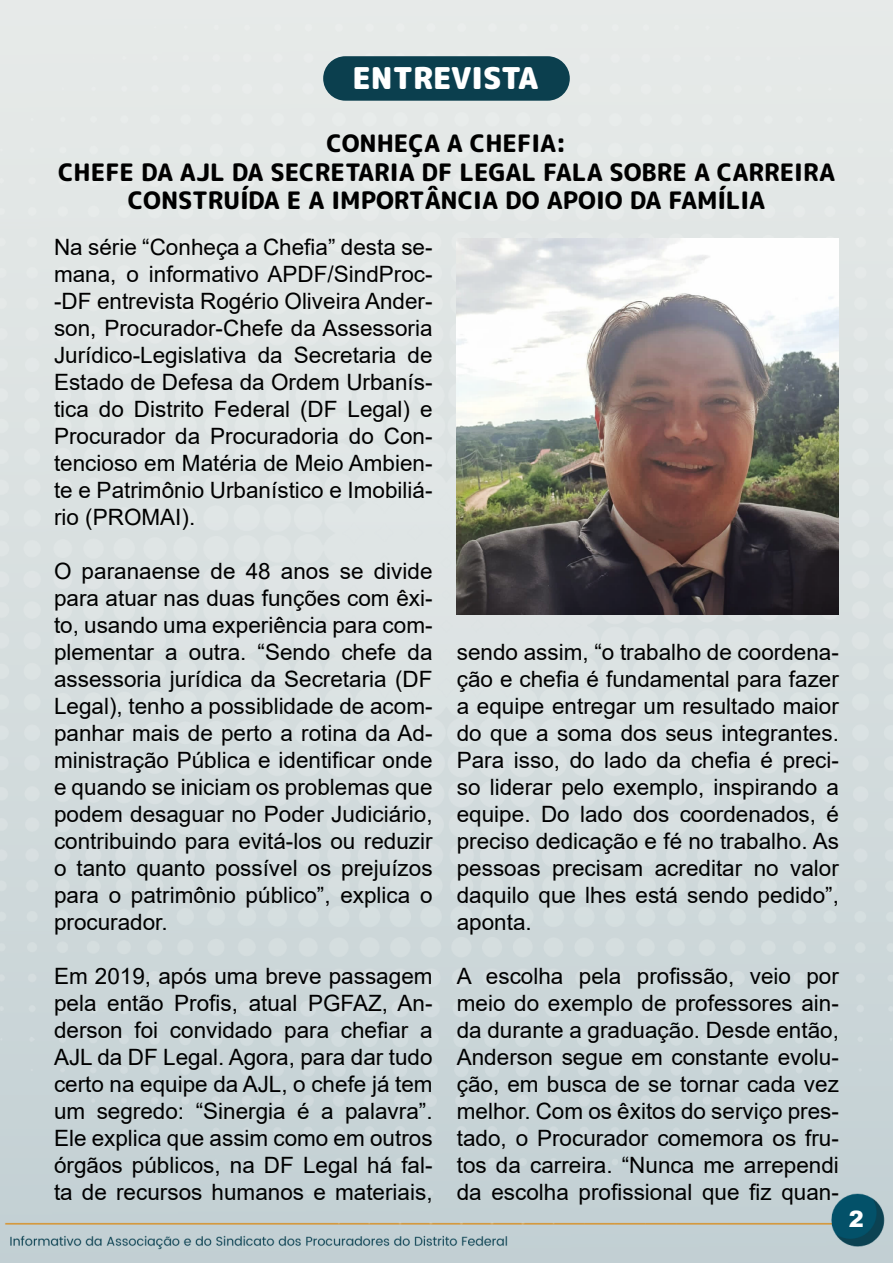
<style>
.page{position:relative;width:893px;height:1263px;background:#fff}
.page>*{position:absolute;margin:0;border:0;box-sizing:border-box;transform-origin:0 0}
.t1{font:900 30px "Rounded Mplus 1 c";color:#fff}
.t2{font:800 24px/28.8px "Rounded Mplus 1 c";color:#000;text-align:center}
.t3{font:22.5px/27px "Arial";color:#000;text-align:justify}
.t4{font:900 22.5px "Arial";color:#fff}
</style>
<div class="page">
<img style="left:0;top:0;width:893px;height:1263px">
<div style="left:323px;top:56px;width:247px;height:45px;background:#0b3f4e;border-radius:22px"></div>
<img style="left:457px;top:238px;width:382px;height:376px">
<h1 class="t1" style="left:352px;top:57px;width:187px">ENTREVISTA</h1>
<p class="t2" style="left:58px;top:129px;width:778px">CONHEÇA A CHEFIA:<br>CHEFE DA AJL DA SECRETARIA DF LEGAL FALA SOBRE A CARREIRA<br>CONSTRUÍDA E A IMPORTÂNCIA DO APOIO DA FAMÍLIA</p>
<p class="t3" style="left:54px;top:233px;width:380px">Na série “Conheça a Chefia” desta se&shy;mana, o informativo APDF/SindProc--DF entrevista Rogério Oliveira Ander&shy;son, Procurador-Chefe da Assessoria Jurídico-Legislativa da Secretaria de Estado de Defesa da Ordem Urbanís&shy;tica do Distrito Federal (DF Legal) e Procurador da Procuradoria do Con&shy;tencioso em Matéria de Meio Ambien&shy;te e Patrimônio Urbanístico e Imobiliá&shy;rio (PROMAI).</p>
<p class="t3" style="left:54px;top:557px;width:380px">O paranaense de 48 anos se divide para atuar nas duas funções com êxi&shy;to, usando uma experiência para com&shy;plementar a outra. “Sendo chefe da assessoria jurídica da Secretaria (DF Legal), tenho a possiblidade de acom&shy;panhar mais de perto a rotina da Ad&shy;ministração Pública e identificar onde e quando se iniciam os problemas que podem desaguar no Poder Judiciário, contribuindo para evitá-los ou reduzir o tanto quanto possível os prejuízos para o patrimônio público”, explica o procurador.</p>
<p class="t3" style="left:54px;top:962px;width:380px">Em 2019, após uma breve passagem pela então Profis, atual PGFAZ, An&shy;derson foi convidado para chefiar a AJL da DF Legal. Agora, para dar tudo certo na equipe da AJL, o chefe já tem um segredo: “Sinergia é a palavra”.<br>Ele explica que assim como em outros órgãos públicos, na DF Legal há fal&shy;ta de recursos humanos e materiais,</p>
<p class="t3" style="left:457px;top:638px;width:384px">sendo assim, “o trabalho de coordena&shy;ção e chefia é fundamental para fazer a equipe entregar um resultado maior do que a soma dos seus integrantes.<br>Para isso, do lado da chefia é preci&shy;so liderar pelo exemplo, inspirando a equipe. Do lado dos coordenados, é preciso dedicação e fé no trabalho. As pessoas precisam acreditar no valor daquilo que lhes está sendo pedido”, aponta.</p>
<p class="t3" style="left:457px;top:962px;width:384px">A escolha pela profissão, veio por meio do exemplo de professores ain&shy;da durante a graduação. Desde então, Anderson segue em constante evolu&shy;ção, em busca de se tornar cada vez melhor. Com os êxitos do serviço pres&shy;tado, o Procurador comemora os fru&shy;tos da carreira. “Nunca me arrependi da escolha profissional que fiz quan-</p>
<p class="t4" style="left:849px;top:1203px;width:17px">2</p>
</div>
